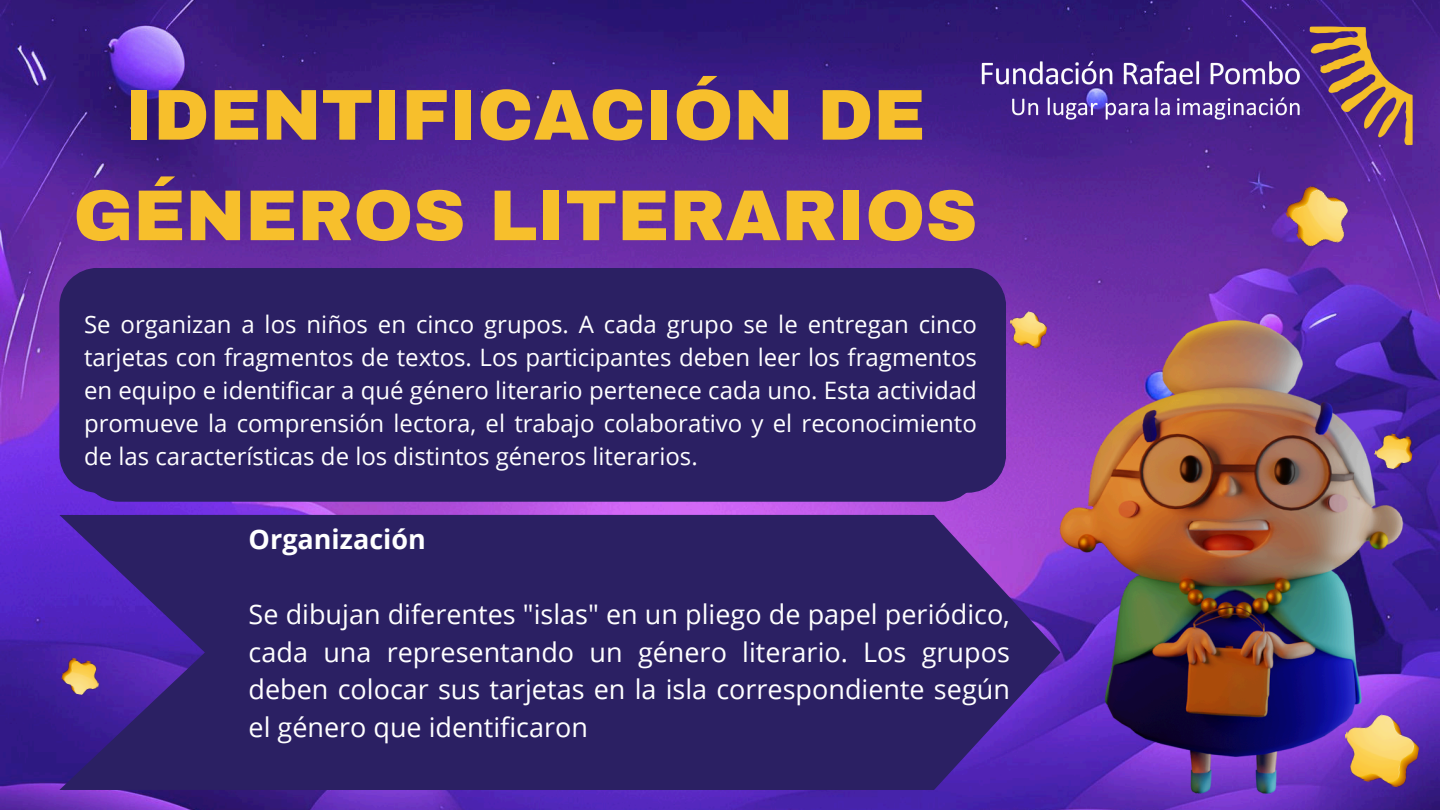
<style>
.page{position:relative;width:1440px;height:810px;background:#fff}
.page>*{position:absolute;margin:0;border:0;box-sizing:border-box;transform-origin:0 0}
.t1{font:900 72px/100.5px "Archivo";color:#f7bf2c;text-align:center}
.t2{font:27px/37.5px "Open Sans";color:#fff;text-align:justify}
.t3{font:700 27px "Open Sans";color:#fff}
.t4{font:24px/33px "Open Sans";color:#fff;text-align:justify}
</style>
<div class="page">
<img style="left:0;top:0;width:1440px;height:810px">
<img style="left:1028px;top:280px;width:412px;height:530px">
<img style="left:1280px;top:176px;width:79px;height:82px">
<img style="left:1337px;top:709px;width:87px;height:81px">
<img style="left:1006px;top:309px;width:43px;height:40px">
<img style="left:1372px;top:431px;width:44px;height:41px">
<img style="left:980px;top:23px;width:436px;height:130px">
<div style="left:59px;top:268px;width:947px;height:225px;background:#2b2063"></div>
<div style="left:81px;top:280px;width:899px;height:222px;background:#2b2063"></div>
<svg style="left:59px;top:515px;width:76px;height:275px;background:#492898"></svg>
<svg style="left:135px;top:515px;width:925px;height:275px;background:#30216b"></svg>
<p class="t1" style="left:73px;top:65px;width:905px">IDENTIFICACIÓN DE<br>GÉNEROS LITERARIOS</p>
<p class="t4" style="left:84px;top:308px;width:894px">Se organizan a los niños en cinco grupos. A cada grupo se le entregan cinco tarjetas con fragmentos de textos. Los participantes deben leer los fragmentos en equipo e identificar a qué género literario pertenece cada uno. Esta actividad promueve la comprensión lectora, el trabajo colaborativo y el reconocimiento de las características de los distintos géneros literarios.</p>
<h2 class="t3" style="left:249px;top:521px;width:179px">Organización</h2>
<h3 class="t2" style="left:249px;top:595px;width:763px">Se dibujan diferentes "islas" en un pliego de papel periódico, cada una representando un género literario. Los grupos deben colocar sus tarjetas en la isla correspondiente según el género que identificaron</h3>
</div>
